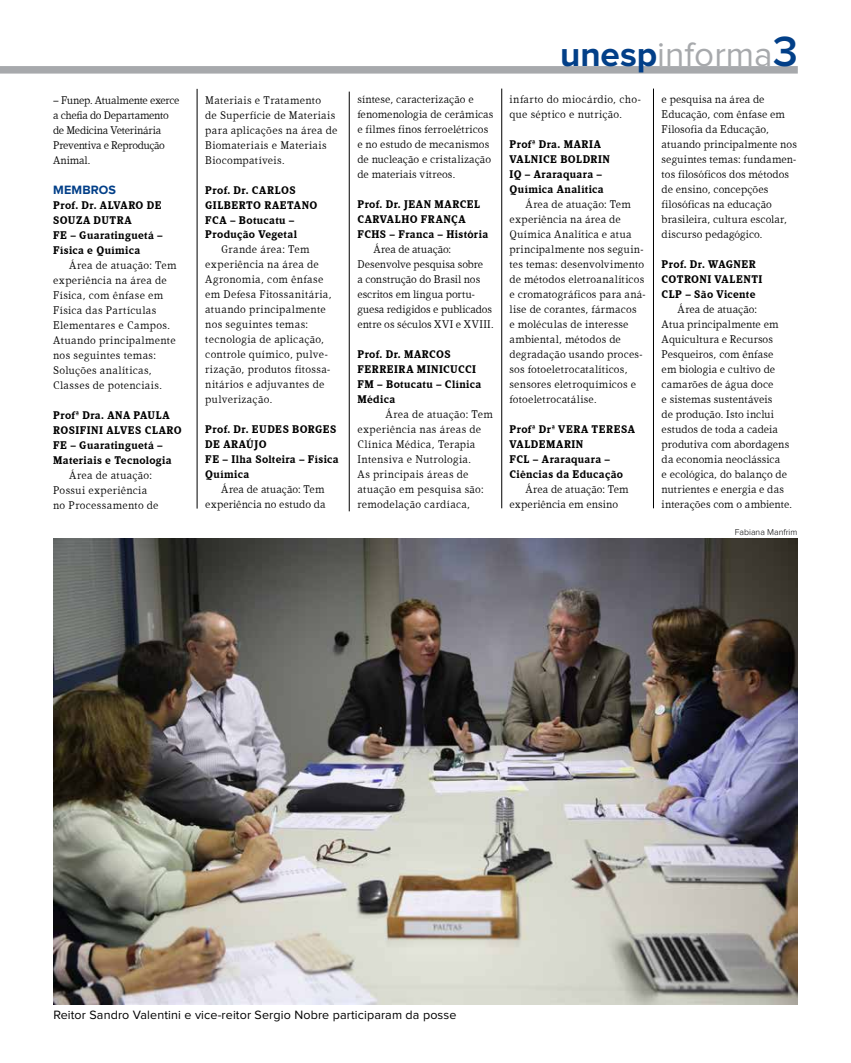
<style>
.page{position:relative;width:851px;height:1063px;background:#fff}
.page>*{position:absolute;margin:0;border:0;box-sizing:border-box;transform-origin:0 0}
.t1{font:35px "Proxima Nova";color:#a7a9ac}
.t2{font:12.5px "Proxima Nova";letter-spacing:.01em;color:#000}
.t3{font:700 12.5px "Proxima Nova";letter-spacing:.015em;color:#023f88}
.t4{font:11.25px/15px "Kandal";letter-spacing:.025em;color:#000}
.t5{font:700 11.25px/15px "Kandal";letter-spacing:.035em;color:#000}
.t6{font:11.25px/15px "Kandal";color:#000}
.t7{font:11.25px/15px "Kandal";letter-spacing:-.02em;color:#000}
.t8{font:300 8.75px "Proxima Nova";color:#000}
.s1{font-weight:700;color:#023f88}
.s2{font-weight:600;font-size:43.75px;color:#023f88}
</style>
<div class="page">
<img style="left:53px;top:539px;width:744px;height:466px">
<hr style="left:197px;top:89px;width:1px;height:420px;background:#000">
<hr style="left:349px;top:92px;width:1px;height:419px;background:#000">
<hr style="left:501px;top:89px;width:1px;height:419px;background:#000">
<hr style="left:653px;top:89px;width:1px;height:419px;background:#000">
<div style="left:0;top:66px;width:797px;height:8px;background:#a7a9ac"></div>
<p class="t7" style="left:53px;top:92px;width:128px">– Funep. Atualmente exerce a chefia do Departamento de Medicina Veterinária<br>Preventiva e Reprodução<br>Animal.</p>
<p class="t3" style="left:53px;top:184px;width:64px">MEMBROS</p>
<p class="t5" style="left:53px;top:197px;width:111px">Prof. Dr. ALVARO DE<br>SOUZA DUTRA<br>FE – Guaratinguetá –<br>Física e Química</p>
<p class="t4" style="left:53px;top:257px;width:125px;text-indent:16px">Área de atuação: Tem experiência na área de<br>Física, com ênfase em<br>Física das Partículas<br>Elementares e Campos.<br>Atuando principalmente nos seguintes temas:<br>Soluções analíticas,<br>Classes de potenciais.</p>
<p class="t5" style="left:53px;top:407px;width:130px">Profª Dra. ANA PAULA<br>ROSIFINI ALVES CLARO<br>FE – Guaratinguetá –<br>Materiais e Tecnologia</p>
<p class="t4" style="left:53px;top:467px;width:107px;text-indent:16px">Área de atuação:<br>Possui experiência no Processamento de</p>
<p class="t4" style="left:205px;top:92px;width:134px">Materiais e Tratamento<br>de Superfície de Materiais para aplicações na área de<br>Biomateriais e Materiais<br>Biocompatíveis.</p>
<p class="t5" style="left:205px;top:182px;width:114px">Prof. Dr. CARLOS<br>GILBERTO RAETANO<br>FCA – Botucatu –<br>Produção Vegetal</p>
<p class="t4" style="left:205px;top:242px;width:128px;text-indent:16px">Grande área: Tem experiência na área de<br>Agronomia, com ênfase em Defesa Fitossanitária, atuando principalmente nos seguintes temas: tecnologia de aplicação, controle químico, pulve&shy;rização, produtos fitossa&shy;nitários e adjuvantes de pulverização.</p>
<p class="t5" style="left:205px;top:422px;width:135px">Prof. Dr. EUDES BORGES<br>DE ARAÚJO<br>FE – Ilha Solteira – Física<br>Química</p>
<p class="t4" style="left:205px;top:482px;width:122px;text-align:right">Área de atuação: Tem experiência no estudo da</p>
<p class="t4" style="left:357px;top:92px;width:137px">síntese, caracterização e fenomenologia de cerâmicas e filmes finos ferroelétricos e no estudo de mecanismos de nucleação e cristalização de materiais vítreos.</p>
<p class="t5" style="left:357px;top:197px;width:132px">Prof. Dr. JEAN MARCEL<br>CARVALHO FRANÇA<br>FCHS – Franca – História</p>
<p class="t6" style="left:357px;top:242px;width:138px;text-indent:16px">Área de atuação:<br>Desenvolve pesquisa sobre<br>a construção do Brasil nos escritos em língua portu&shy;guesa redigidos e publicados entre os séculos XVI e XVIII.</p>
<p class="t5" style="left:357px;top:347px;width:125px">Prof. Dr. MARCOS<br>FERREIRA MINICUCCI<br>FM – Botucatu – Clínica<br>Médica</p>
<p class="t4" style="left:357px;top:407px;width:137px;text-indent:28px">Área de atuação: Tem experiência nas áreas de<br>Clínica Médica, Terapia<br>Intensiva e Nutrologia.<br>As principais áreas de atuação em pesquisa são: remodelação cardíaca,</p>
<h1 class="t1" style="left:560px;top:38px;width:239px"><span class="s1">unesp</span>informa<span class="s2">3</span></h1>
<p class="t4" style="left:509px;top:92px;width:133px">infarto do miocárdio, cho&shy;que séptico e nutrição.</p>
<p class="t5" style="left:509px;top:137px;width:102px">Profª Dra. MARIA<br>VALNICE BOLDRIN<br>IQ – Araraquara –<br>Química Analítica</p>
<p class="t4" style="left:509px;top:197px;width:138px;text-indent:16px">Área de atuação: Tem experiência na área de<br>Química Analítica e atua principalmente nos seguin&shy;tes temas: desenvolvimento de métodos eletroanalíticos e cromatográficos para aná&shy;lise de corantes, fármacos<br>e moléculas de interesse ambiental, métodos de degradação usando proces&shy;sos fotoeletrocatalíticos, sensores eletroquímicos e fotoeletrocatálise.</p>
<p class="t5" style="left:509px;top:422px;width:127px">Profª Drª VERA TERESA<br>VALDEMARIN<br>FCL – Araraquara –<br>Ciências da Educação</p>
<p class="t4" style="left:509px;top:482px;width:120px;text-indent:16px">Área de atuação: Tem experiência em ensino</p>
<p class="t4" style="left:661px;top:92px;width:137px">e pesquisa na área de<br>Educação, com ênfase em<br>Filosofia da Educação, atuando principalmente nos seguintes temas: fundamen&shy;tos filosóficos dos métodos de ensino, concepções filosóficas na educação brasileira, cultura escolar, discurso pedagógico.</p>
<p class="t5" style="left:661px;top:257px;width:102px">Prof. Dr. WAGNER<br>COTRONI VALENTI<br>CLP – São Vicente</p>
<p class="t4" style="left:661px;top:302px;width:132px;text-indent:16px">Área de atuação:<br>Atua principalmente em<br>Aquicultura e Recursos<br>Pesqueiros, com ênfase<br>em biologia e cultivo de camarões de água doce<br>e sistemas sustentáveis<br>de produção. Isto inclui estudos de toda a cadeia produtiva com abordagens da economia neoclássica<br>e ecológica, do balanço de nutrientes e energia e das interações com o ambiente.</p>
<p class="t8" style="left:734px;top:528px;width:64px">Fabiana Manfrim</p>
<p class="t2" style="left:53px;top:1009px;width:404px">Reitor Sandro Valentini e vice-reitor Sergio Nobre participaram da posse</p>
</div>
